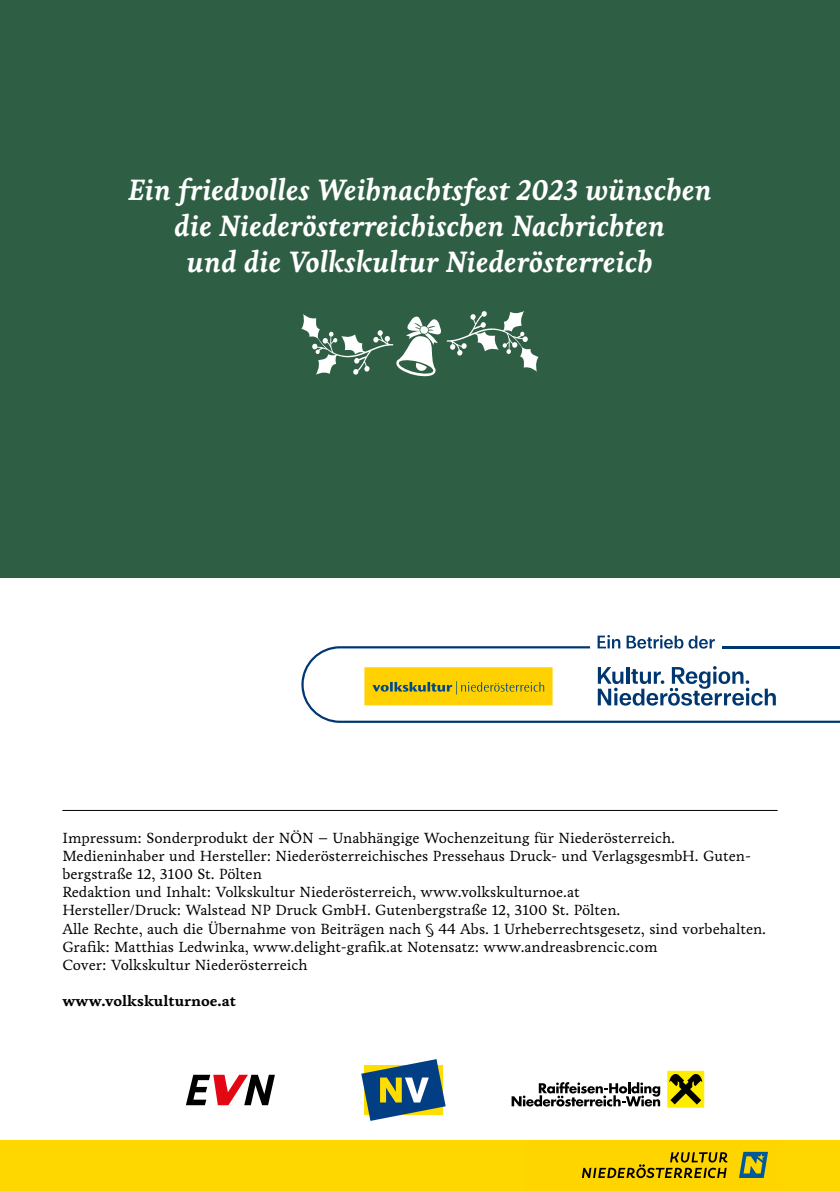
<style>
.page{position:relative;width:840px;height:1191px;background:#fff}
.page>*{position:absolute;margin:0;border:0;box-sizing:border-box;transform-origin:0 0}
.t1{font:italic 700 30px/36px "Livory";color:#fff;text-align:center}
.t2{font:15px/18px "Livory";color:#000}
.t3{font:700 15px "Livory";color:#000}
</style>
<div class="page">
<div style="left:0;top:0;width:839px;height:585px;background:#2e5e43"></div>
<svg style="left:301px;top:311px;width:237px;height:66px"></svg>
<hr style="left:62px;top:810px;width:715px;height:1px;background:#000">
<div style="left:0;top:1140px;width:839px;height:51px;background:#ffd700"></div>
<div style="left:0;top:578px;width:839px;height:194px;background:#fff"></div>
<svg style="left:186px;top:1074px;width:89px;height:31px"></svg>
<svg style="left:667px;top:1070px;width:36px;height:37px"></svg>
<svg style="left:511px;top:1082px;width:148px;height:24px"></svg>
<svg style="left:739px;top:1151px;width:28px;height:27px"></svg>
<svg style="left:581px;top:1152px;width:146px;height:26px"></svg>
<svg style="left:597px;top:635px;width:23px;height:11px"></svg>
<svg style="left:626px;top:635px;width:88px;height:11px"></svg>
<svg style="left:301px;top:646px;width:538px;height:77px"></svg>
<svg style="left:597px;top:666px;width:178px;height:39px"></svg>
<svg style="left:364px;top:667px;width:188px;height:38px;background:#ebc70c"></svg>
<svg style="left:361px;top:1059px;width:84px;height:61px"></svg>
<h1 class="t1" style="left:128px;top:172px;width:585px">Ein friedvolles Weihnachtsfest 2023 wünschen die Niederösterreichischen Nachrichten<br>und die Volkskultur Niederösterreich</h1>
<p class="t2" style="left:62px;top:829px;width:704px">Impressum: Sonderprodukt der NÖN – Unabhängige Wochenzeitung für Niederösterreich.<br>Medieninhaber und Hersteller: Niederösterreichisches Pressehaus Druck- und VerlagsgesmbH. Guten&shy;bergstraße 12, 3100 St. Pölten<br>Redaktion und Inhalt: Volkskultur Niederösterreich, www.volkskulturnoe.at<br>Hersteller/Druck: Walstead NP Druck GmbH. Gutenbergstraße 12, 3100 St. Pölten.<br>Alle Rechte, auch die Übernahme von Beiträgen nach § 44 Abs. 1 Urheberrechtsgesetz, sind vorbehalten.<br>Grafik: Matthias Ledwinka, www.delight-grafik.at Notensatz: www.andreasbrencic.com<br>Cover: Volkskultur Niederösterreich</p>
<p class="t3" style="left:62px;top:991px;width:175px">www.volkskulturnoe.at</p>
</div>
